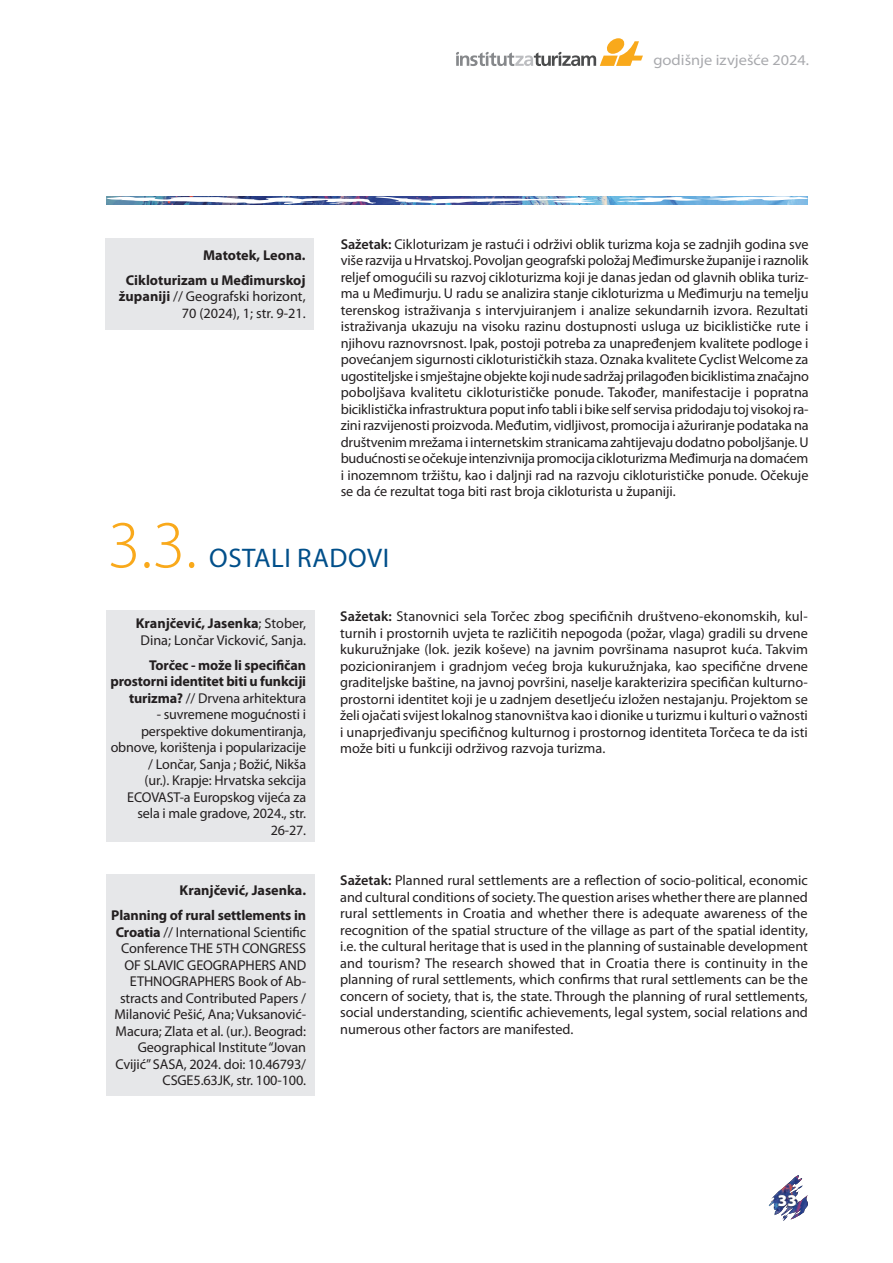
<style>
.page{position:relative;width:893px;height:1263px;background:#fff}
.page>*{position:absolute;margin:0;border:0;box-sizing:border-box;transform-origin:0 0}
.gi_00_BROJ_naslov{font:300 67.5px "Myriad Pro";color:#f9a91b}
.Naslov_02{font:27px "Myriad Pro";letter-spacing:.02em;color:#004f8a}
.t1{font:900 16.5px "Myriad Pro";color:#fff}
.t2{font:semi-expanded 15px "Myriad Pro";color:#a8a9ad}
.TXT_body{font:14.25px/16.5px "Myriad Pro";color:#231f20;text-align:justify}
.znanstveni_rad{font:14.25px/16.5px "Myriad Pro";letter-spacing:-.01em;color:#231f20;text-align:right}
.znanstveni_rad-2{font:700 14.25px/16.5px "Myriad Pro";letter-spacing:-.01em;color:#231f20;text-align:right}
.s1{font-weight:700}
.s2{font-weight:600}
.s3{font-weight:400}
</style>
<div class="page">
<img style="left:768px;top:1175px;width:40px;height:46px">
<div style="left:776px;top:1194px;width:22px;height:14px;background:#231f20;opacity:.75"></div>
<img style="left:106px;top:196px;width:702px;height:9px">
<svg style="left:456px;top:38px;width:187px;height:28px"></svg>
<div style="left:106px;top:238px;width:208px;height:91px;background:#e6e7e9"></div>
<div style="left:106px;top:610px;width:209px;height:232px;background:#e6e7e9"></div>
<div style="left:106px;top:874px;width:209px;height:222px;background:#e6e7e9"></div>
<p class="t2" style="left:653px;top:52px;width:157px">godišnje izvješće 2024.</p>
<p class="znanstveni_rad-2" style="left:203px;top:246px;width:104px">Matotek, Leona.</p>
<p class="znanstveni_rad" style="left:119px;top:272px;width:188px"><span class="s1">Cikloturizam u Međimurskoj županiji</span> // Geografski horizont,<br>70 (2024), 1; str. 9-21.</p>
<p class="TXT_body" style="left:341px;top:236px;width:470px"><span class="s2">Sažetak:</span> Cikloturizam je rastući i održivi oblik turizma koja se zadnjih godina sve više razvija u Hrvatskoj. Povoljan geografski položaj Međimurske županije i raznolik reljef omogućili su razvoj cikloturizma koji je danas jedan od glavnih oblika turiz&shy;ma u Međimurju. U radu se analizira stanje cikloturizma u Međimurju na temelju terenskog istraživanja s intervjuiranjem i analize sekundarnih izvora. Rezultati istraživanja ukazuju na visoku razinu dostupnosti usluga uz biciklističke rute i njihovu raznovrsnost. Ipak, postoji potreba za unapređenjem kvalitete podloge i povećanjem sigurnosti cikloturističkih staza. Oznaka kvalitete Cyclist Welcome za ugostiteljske i smještajne objekte koji nude sadržaj prilagođen biciklistima značajno poboljšava kvalitetu cikloturističke ponude. Također, manifestacije i popratna biciklistička infrastruktura poput info tabli i bike self servisa pridodaju toj visokoj ra&shy;zini razvijenosti proizvoda. Međutim, vidljivost, promocija i ažuriranje podataka na društvenim mrežama i internetskim stranicama zahtijevaju dodatno poboljšanje. U budućnosti se očekuje intenzivnija promocija cikloturizma Međimurja na domaćem i inozemnom tržištu, kao i daljnji rad na razvoju cikloturističke ponude. Očekuje se da će rezultat toga biti rast broja cikloturista u županiji.</p>
<p class="gi_00_BROJ_naslov" style="left:108px;top:508px;width:91px">3.3.</p>
<p class="Naslov_02" style="left:209px;top:541px;width:181px">OSTALI RADOVI</p>
<p class="znanstveni_rad" style="left:136px;top:615px;width:172px;text-align:center"><span class="s1">Kranjčević, Jasenka</span>; Stober,<br>Dina; Lončar Vicković, Sanja.</p>
<p class="znanstveni_rad-2" style="left:111px;top:656px;width:197px">Torčec - može li specifičan prostorni identitet biti u funkciji turizma? <span class="s3">// Drvena arhitektura</span></p>
<p class="znanstveni_rad" style="left:111px;top:706px;width:197px">- suvremene mogućnosti i perspektive dokumentiranja, obnove, korištenja i popularizacije / Lončar, Sanja ; Božić, Nikša<br>(ur.). Krapje: Hrvatska sekcija<br>ECOVAST-a Europskog vijeća za sela i male gradove, 2024., str.<br>26-27.</p>
<p class="znanstveni_rad-2" style="left:180px;top:882px;width:128px">Kranjčević, Jasenka.</p>
<p class="znanstveni_rad" style="left:111px;top:907px;width:196px"><span class="s1">Planning of rural settlements in<br>Croatia</span> // International Scientific<br>Conference THE 5TH CONGRESS<br>OF SLAVIC GEOGRAPHERS AND<br>ETHNOGRAPHERS Book of Ab&shy;stracts and Contributed Papers /<br>Milanović Pešić, Ana; Vuksanović-<br>Macura; Zlata et al. (ur.). Beograd:<br>Geographical Institute “Jovan<br>Cvijić” SASA, 2024. doi: 10.46793/<br>CSGE5.63JK, str. 100-100.</p>
<p class="TXT_body" style="left:340px;top:608px;width:469px"><span class="s2">Sažetak:</span> Stanovnici sela Torčec zbog specifičnih društveno-ekonomskih, kul&shy;turnih i prostornih uvjeta te različitih nepogoda (požar, vlaga) gradili su drvene kukuružnjake (lok. jezik koševe) na javnim površinama nasuprot kuća. Takvim pozicioniranjem i gradnjom većeg broja kukuružnjaka, kao specifične drvene graditeljske baštine, na javnoj površini, naselje karakterizira specifičan kulturno&shy;prostorni identitet koji je u zadnjem desetljeću izložen nestajanju. Projektom se želi ojačati svijest lokalnog stanovništva kao i dionike u turizmu i kulturi o važnosti i unaprjeđivanju specifičnog kulturnog i prostornog identiteta Torčeca te da isti može biti u funkciji održivog razvoja turizma.</p>
<p class="TXT_body" style="left:340px;top:872px;width:469px"><span class="s2">Sažetak:</span> Planned rural settlements are a reflection of socio-political, economic and cultural conditions of society. The question arises whether there are planned rural settlements in Croatia and whether there is adequate awareness of the recognition of the spatial structure of the village as part of the spatial identity, i.e. the cultural heritage that is used in the planning of sustainable development and tourism? The research showed that in Croatia there is continuity in the planning of rural settlements, which confirms that rural settlements can be the concern of society, that is, the state. Through the planning of rural settlements, social understanding, scientific achievements, legal system, social relations and numerous other factors are manifested.</p>
<p class="t1" style="left:778px;top:1191px;width:20px">33</p>
</div>
